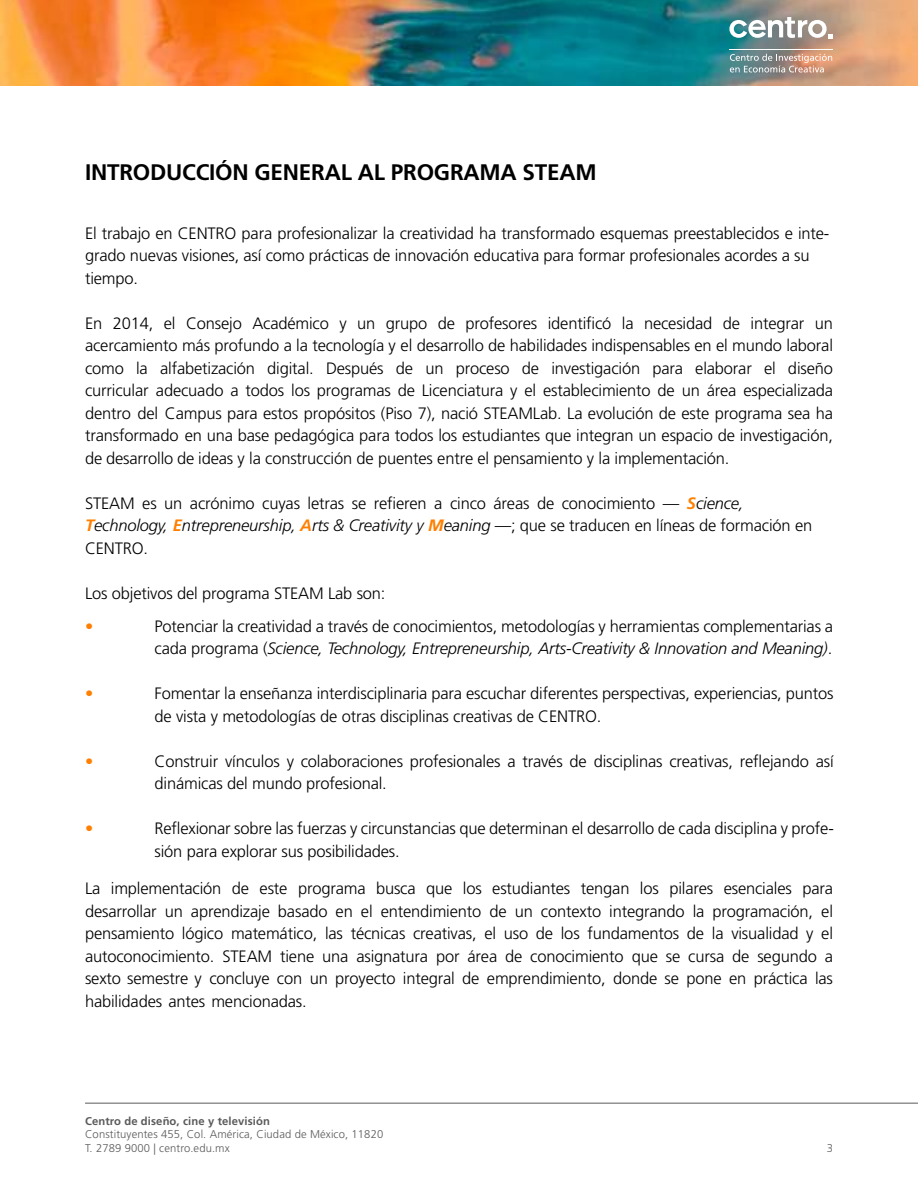
<style>
.page{position:relative;width:918px;height:1188px;background:#fff}
.page>*{position:absolute;margin:0;border:0;box-sizing:border-box;transform-origin:0 0}
.t1{font:700 22.5px "Frutiger LT Std";letter-spacing:-.01em;color:#000}
.t2{font:300 16.5px/22.5px "Frutiger LT Std";letter-spacing:-.01em;color:#000}
.t3{font:300 16.5px "Frutiger LT Std";color:#ff8000}
.t4{font:300 11.25px/13.5px "Frutiger LT Std";letter-spacing:.01em;color:#5a5a5a}
.t5{font:700 11.25px "Frutiger LT Std";letter-spacing:.01em;color:#5a5a5a}
.s1{font-weight:700;font-style:italic;color:#ff8000}
.s2{font-style:italic}
</style>
<div class="page">
<hr style="left:85px;top:1103px;width:833px;height:1px;background:#5a5a5a">
<img style="left:0;top:0;width:918px;height:85px">
<svg style="left:729px;top:17px;width:104px;height:21px"></svg>
<hr style="left:729px;top:49px;width:104px;height:1px;background:#fff">
<svg style="left:730px;top:54px;width:102px;height:18px"></svg>
<h1 class="t1" style="left:85px;top:159px;width:513px">INTRODUCCIÓN GENERAL AL PROGRAMA STEAM</h1>
<p class="t2" style="left:85px;top:222px;width:746px">El trabajo en CENTRO para profesionalizar la creatividad ha transformado esquemas preestablecidos e inte&shy;grado nuevas visiones, así como prácticas de innovación educativa para formar profesionales acordes a su tiempo.</p>
<p class="t2" style="left:85px;top:312px;width:749px;text-align:justify">En 2014, el Consejo Académico y un grupo de profesores identificó la necesidad de integrar un acercamiento más profundo a la tecnología y el desarrollo de habilidades indispensables en el mundo laboral como la alfabetización digital. Después de un proceso de investigación para elaborar el diseño curricular adecuado a todos los programas de Licenciatura y el establecimiento de un área especializada dentro del Campus para estos propósitos (Piso 7), nació STEAMLab. La evolución de este programa sea ha transformado en una base pedagógica para todos los estudiantes que integran un espacio de investigación, de desarrollo de ideas y la construcción de puentes entre el pensamiento y la implementación.</p>
<p class="t2" style="left:85px;top:492px;width:729px">STEAM es un acrónimo cuyas letras se refieren a cinco áreas de conocimiento — <span class="s1">S</span><span class="s2">cience,<br></span><span class="s1">T</span><span class="s2">echnology,</span> <span class="s1">E</span><span class="s2">ntrepreneurship,</span> <span class="s1">A</span><span class="s2">rts &amp; Creativity y</span> <span class="s1">M</span><span class="s2">eaning</span> —; que se traducen en líneas de formación en<br>CENTRO.</p>
<p class="t2" style="left:85px;top:582px;width:302px">Los objetivos del programa STEAM Lab son:</p>
<p class="t3" style="left:85px;top:616px;width:10px">•</p>
<p class="t2" style="left:155px;top:615px;width:680px">Potenciar la creatividad a través de conocimientos, metodologías y herramientas complementarias a cada programa (<span class="s2">Science, Technology, Entrepreneurship, Arts-Creativity &amp; Innovation and Meaning)</span>.</p>
<p class="t3" style="left:85px;top:684px;width:10px">•</p>
<p class="t2" style="left:155px;top:682px;width:681px">Fomentar la enseñanza interdisciplinaria para escuchar diferentes perspectivas, experiencias, puntos de vista y metodologías de otras disciplinas creativas de CENTRO.</p>
<p class="t3" style="left:85px;top:752px;width:10px">•</p>
<p class="t2" style="left:155px;top:750px;width:681px">Construir vínculos y colaboraciones profesionales a través de disciplinas creativas, reflejando así dinámicas del mundo profesional.</p>
<p class="t3" style="left:85px;top:819px;width:10px">•</p>
<p class="t2" style="left:155px;top:817px;width:681px">Reflexionar sobre las fuerzas y circunstancias que determinan el desarrollo de cada disciplina y profe&shy;sión para explorar sus posibilidades.</p>
<p class="t2" style="left:85px;top:877px;width:750px;text-align:justify">La implementación de este programa busca que los estudiantes tengan los pilares esenciales para desarrollar un aprendizaje basado en el entendimiento de un contexto integrando la programación, el pensamiento lógico matemático, las técnicas creativas, el uso de los fundamentos de la visualidad y el autoconocimiento. STEAM tiene una asignatura por área de conocimiento que se cursa de segundo a sexto semestre y concluye con un proyecto integral de emprendimiento, donde se pone en práctica las habilidades antes mencionadas.</p>
<p class="t5" style="left:85px;top:1114px;width:186px">Centro de diseño, cine y televisión</p>
<p class="t4" style="left:85px;top:1128px;width:300px">Constituyentes 455, Col. América, Ciudad de México, 11820<br>T. 2789 9000 | centro.edu.mx</p>
<p class="t4" style="left:827px;top:1141px;width:8px">3</p>
</div>
